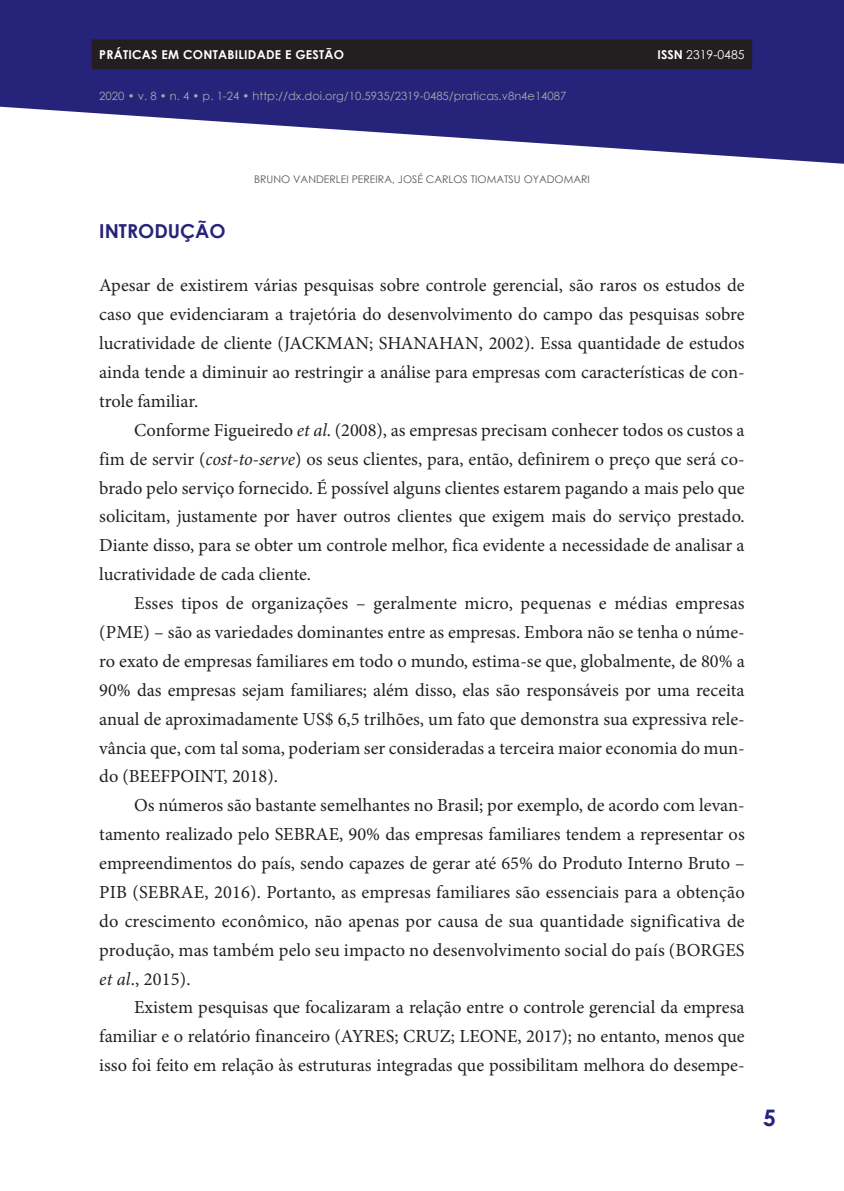
<style>
.page{position:relative;width:844px;height:1191px;background:#fff}
.page>*{position:absolute;margin:0;border:0;box-sizing:border-box;transform-origin:0 0}
.t1{font:700 22.75px "Century Gothic";color:#26237b}
.t2{font:700 19.25px "Century Gothic";color:#26237b}
.t3{font:18.38px/28.9px "Minion Pro";color:#231f20;text-align:justify}
.t4{font:700 12.25px "Century Gothic";letter-spacing:.02em;color:#fff}
.t5{font:12.25px "Century Gothic";color:#fff}
.t6{font:11.38px "Century Gothic";color:#a8a9ad}
.t7{font:10.5px "Century Gothic";color:#57585a}
.s1{font-weight:700}
.s2{font-style:italic}
</style>
<div class="page">
<svg style="left:1px;top:0;width:842px;height:164px;fill:#26237b"></svg>
<svg style="left:0;top:0;width:1px;height:107px"></svg>
<div style="left:92px;top:39px;width:660px;height:30px;background:#231f20"></div>
<p class="t4" style="left:99px;top:45px;width:246px">PRÁTICAS EM CONTABILIDADE E GESTÃO</p>
<p class="t5" style="left:657px;top:46px;width:88px"><span class="s1">ISSN</span> 2319-0485</p>
<p class="t6" style="left:99px;top:88px;width:468px">2020 • v. 8 • n. 4 • p. 1-24 • http://dx.doi.org/10.5935/2319-0485/praticas.v8n4e14087</p>
<p class="t7" style="left:254px;top:172px;width:337px">BRUNO VANDERLEI PEREIRA, JOSÉ CARLOS TIOMATSU OYADOMARI</p>
<p class="t2" style="left:99px;top:216px;width:128px">INTRODUÇÃO</p>
<p class="t3" style="left:99px;top:271px;width:646px">Apesar de existirem várias pesquisas sobre controle gerencial, são raros os estudos de caso que evidenciaram a trajetória do desenvolvimento do campo das pesquisas sobre lucratividade de cliente (JACKMAN; SHANAHAN, 2002). Essa quantidade de estudos ainda tende a diminuir ao restringir a análise para empresas com características de con&shy;trole familiar.</p>
<p class="t3" style="left:99px;top:415px;width:646px;text-indent:35px">Conforme Figueiredo <span class="s2">et al</span>. (2008), as empresas precisam conhecer todos os custos a fim de servir (<span class="s2">cost-to-serve</span>) os seus clientes, para, então, definirem o preço que será co&shy;brado pelo serviço fornecido. É possível alguns clientes estarem pagando a mais pelo que solicitam, justamente por haver outros clientes que exigem mais do serviço prestado.<br>Diante disso, para se obter um controle melhor, fica evidente a necessidade de analisar a lucratividade de cada cliente.</p>
<p class="t3" style="left:99px;top:589px;width:646px;text-indent:35px">Esses tipos de organizações – geralmente micro, pequenas e médias empresas (PME) – são as variedades dominantes entre as empresas. Embora não se tenha o núme&shy;ro exato de empresas familiares em todo o mundo, estima-se que, globalmente, de 80% a 90% das empresas sejam familiares; além disso, elas são responsáveis por uma receita anual de aproximadamente US$ 6,5 trilhões, um fato que demonstra sua expressiva rele&shy;vância que, com tal soma, poderiam ser consideradas a terceira maior economia do mun&shy;do (BEEFPOINT, 2018).</p>
<p class="t3" style="left:99px;top:791px;width:646px;text-indent:35px">Os números são bastante semelhantes no Brasil; por exemplo, de acordo com levan&shy;tamento realizado pelo SEBRAE, 90% das empresas familiares tendem a representar os empreendimentos do país, sendo capazes de gerar até 65% do Produto Interno Bruto – PIB (SEBRAE, 2016). Portanto, as empresas familiares são essenciais para a obtenção do crescimento econômico, não apenas por causa de sua quantidade significativa de produção, mas também pelo seu impacto no desenvolvimento social do país (BORGES <span class="s2">et al</span>., 2015).</p>
<p class="t3" style="left:99px;top:993px;width:646px;text-indent:35px">Existem pesquisas que focalizaram a relação entre o controle gerencial da empresa familiar e o relatório financeiro (AYRES; CRUZ; LEONE, 2017); no entanto, menos que isso foi feito em relação às estruturas integradas que possibilitam melhora do desempe-</p>
<p class="t1" style="left:763px;top:1100px;width:14px">5</p>
</div>
